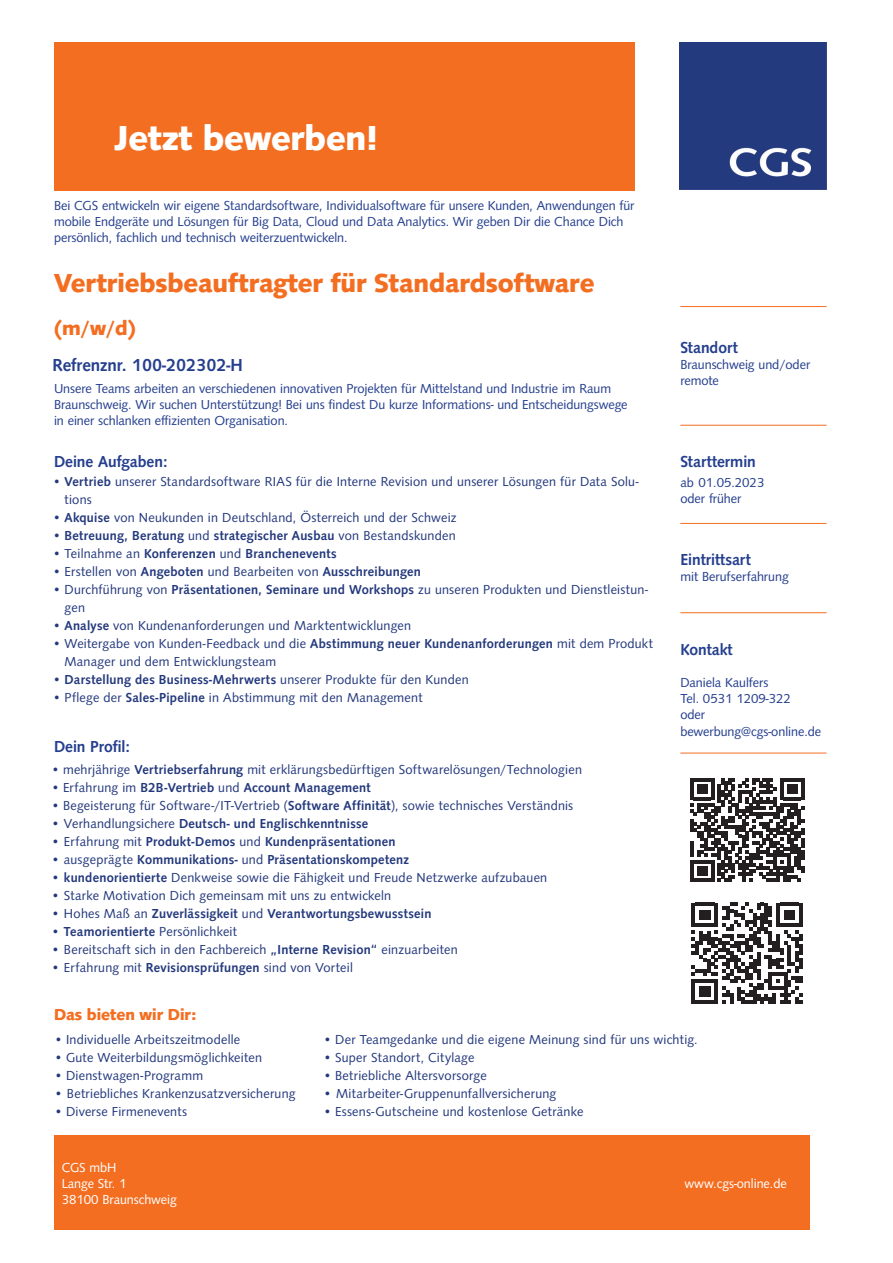
<style>
.page{position:relative;width:893px;height:1263px;background:#fff}
.page>*{position:absolute;margin:0;border:0;box-sizing:border-box;transform-origin:0 0}
.t1{font:700 36px "Syntax D";color:#fff}
.t2{font:700 27px "Syntax D";color:#f36e21}
.t3{font:700 21px "Syntax D";color:#f36e21}
.t4{font:500 18px "Syntax D";color:#253f8e}
.t5{font:500 16.5px "Syntax D";color:#253f8e}
.t6{font:700 16.5px "Syntax D";color:#f36e21}
.t7{font:13.5px/18px "Syntax D";letter-spacing:.02em;color:#24397d}
.t8{font:13.5px/16.2px "Syntax D";color:#253f8e}
.t9{font:500 13.5px "Syntax D";letter-spacing:.02em;color:#24397d}
.t10{font:13.5px "Syntax D";color:#fff}
.s1{font-weight:500}
.s2{font-weight:400}
</style>
<div class="page">
<div style="left:54px;top:43px;width:580px;height:148px;background:#f36e21"></div>
<div style="left:679px;top:43px;width:147px;height:146px;background:#233b7e"></div>
<svg style="left:690px;top:778px;width:114px;height:104px"></svg>
<div style="left:54px;top:1135px;width:755px;height:95px;background:#f36e21"></div>
<hr style="left:680px;top:425px;width:146px;height:1px;background:#f36e21">
<hr style="left:680px;top:523px;width:146px;height:1px;background:#f36e21">
<hr style="left:680px;top:612px;width:146px;height:1px;background:#f36e21">
<hr style="left:680px;top:306px;width:146px;height:1px;background:#f36e21">
<hr style="left:680px;top:753px;width:146px;height:1px;background:#f36e21">
<svg style="left:691px;top:903px;width:112px;height:101px"></svg>
<p class="t1" style="left:115px;top:118px;width:265px">Jetzt bewerben!</p>
<p class="t8" style="left:54px;top:198px;width:582px">Bei CGS entwickeln wir eigene Standardsoftware, Individualsoftware für unsere Kunden, Anwendungen für</p>
<p class="t8" style="left:54px;top:214px;width:571px">mobile Endgeräte und Lösungen für Big Data, Cloud und Data Analytics. Wir geben Dir die Chance Dich</p>
<p class="t8" style="left:54px;top:230px;width:295px">persönlich, fachlich und technisch weiterzuentwickeln.</p>
<p class="t2" style="left:54px;top:268px;width:542px">Vertriebsbeauftragter für Standardsoftware</p>
<p class="t3" style="left:54px;top:316px;width:83px">(m/w/d)</p>
<p class="t4" style="left:53px;top:354px;width:192px">Refrenznr. 100-202302-H</p>
<p class="t8" style="left:54px;top:380px;width:559px">Unsere Teams arbeiten an verschiedenen innovativen Projekten für Mittelstand und Industrie im Raum</p>
<p class="t8" style="left:54px;top:397px;width:575px">Braunschweig. Wir suchen Unterstützung! Bei uns findest Du kurze Informations- und Entscheidungswege</p>
<p class="t8" style="left:54px;top:413px;width:236px">in einer schlanken effizienten Organisation.</p>
<p class="t5" style="left:54px;top:452px;width:115px">Deine Aufgaben:</p>
<p class="t7" style="left:65px;top:473px;width:576px;text-indent:-12px">• <span class="s1">Vertrieb</span> unserer Standardsoftware RIAS für die Interne Revision und unserer Lösungen für Data Solu&shy;tions</p>
<p class="t7" style="left:53px;top:509px;width:405px">• <span class="s1">Akquise</span> von Neukunden in Deutschland, Österreich und der Schweiz</p>
<p class="t9" style="left:53px;top:528px;width:405px"><span class="s2">•</span> Betreuung, Beratung <span class="s2">und</span> strategischer Ausbau <span class="s2">von Bestandskunden</span></p>
<p class="t9" style="left:53px;top:546px;width:286px"><span class="s2">• Teilnahme an</span> Konferenzen <span class="s2">und</span> Branchenevents</p>
<p class="t7" style="left:53px;top:563px;width:370px">• Erstellen von <span class="s1">Angeboten</span> und Bearbeiten von <span class="s1">Ausschreibungen</span></p>
<p class="t7" style="left:65px;top:581px;width:585px;text-indent:-12px">• Durchführung von <span class="s1">Präsentationen, Seminare und Workshops</span> zu unseren Produkten und Dienstleistun&shy;gen</p>
<p class="t7" style="left:53px;top:617px;width:360px">• <span class="s1">Analyse</span> von Kundenanforderungen und Marktentwicklungen</p>
<p class="t7" style="left:65px;top:635px;width:590px;text-indent:-12px">• Weitergabe von Kunden-Feedback und die <span class="s1">Abstimmung neuer Kundenanforderungen</span> mit dem Produkt<br>Manager und dem Entwicklungsteam</p>
<p class="t9" style="left:53px;top:672px;width:418px"><span class="s2">•</span> Darstellung des Business-Mehrwerts <span class="s2">unserer Produkte für den Kunden</span></p>
<p class="t7" style="left:53px;top:689px;width:372px">• Pflege der <span class="s1">Sales-Pipeline</span> in Abstimmung mit den Management</p>
<p class="t5" style="left:54px;top:737px;width:78px">Dein Profil:</p>
<p class="t7" style="left:51px;top:761px;width:532px">• mehrjährige <span class="s1">Vertriebserfahrung</span> mit erklärungsbedürftigen Softwarelösungen/Technologien</p>
<p class="t9" style="left:51px;top:780px;width:321px"><span class="s2">• Erfahrung im</span> B2B-Vertrieb <span class="s2">und</span> Account Management</p>
<p class="t7" style="left:51px;top:797px;width:524px">• Begeisterung für Software-/IT-Vertrieb (<span class="s1">Software Affinität</span>), sowie technisches Verständnis</p>
<p class="t9" style="left:51px;top:816px;width:319px"><span class="s2">• Verhandlungsichere</span> Deutsch- und Englischkenntnisse</p>
<p class="t9" style="left:51px;top:834px;width:346px"><span class="s2">• Erfahrung mit</span> Produkt-Demos <span class="s2">und</span> Kundenpräsentationen</p>
<p class="t9" style="left:51px;top:852px;width:360px"><span class="s2">• ausgeprägte</span> Kommunikations- <span class="s2">und</span> Präsentationskompetenz</p>
<p class="t7" style="left:51px;top:869px;width:498px">• <span class="s1">kundenorientierte</span> Denkweise sowie die Fähigkeit und Freude Netzwerke aufzubauen</p>
<p class="t7" style="left:51px;top:887px;width:342px">• Starke Motivation Dich gemeinsam mit uns zu entwickeln</p>
<p class="t9" style="left:51px;top:906px;width:382px"><span class="s2">• Hohes Maß an</span> Zuverlässigkeit <span class="s2">und</span> Verantwortungsbewusstsein</p>
<p class="t7" style="left:51px;top:923px;width:188px">• <span class="s1">Teamorientierte</span> Persönlichkeit</p>
<p class="t7" style="left:51px;top:941px;width:408px">• Bereitschaft sich in den Fachbereich <span class="s1">„Interne Revision“</span> einzuarbeiten</p>
<p class="t7" style="left:51px;top:959px;width:303px">• Erfahrung mit <span class="s1">Revisionsprüfungen</span> sind von Vorteil</p>
<p class="t5" style="left:680px;top:337px;width:59px">Standort</p>
<p class="t8" style="left:680px;top:356px;width:131px">Braunschweig und/oder remote</p>
<p class="t5" style="left:680px;top:452px;width:77px">Starttermin</p>
<p class="t8" style="left:680px;top:475px;width:86px">ab 01.05.2023</p>
<p class="t8" style="left:680px;top:491px;width:63px">oder früher</p>
<p class="t5" style="left:680px;top:550px;width:72px">Eintrittsart</p>
<p class="t8" style="left:680px;top:569px;width:110px">mit Berufserfahrung</p>
<p class="t5" style="left:680px;top:639px;width:54px">Kontakt</p>
<p class="t8" style="left:680px;top:674px;width:112px">Daniela Kaulfers<br>Tel. 0531 1209-322</p>
<p class="t8" style="left:680px;top:707px;width:26px">oder</p>
<p class="t8" style="left:680px;top:723px;width:142px">bewerbung@cgs-online.de</p>
<p class="t6" style="left:54px;top:1005px;width:144px">Das bieten wir Dir:</p>
<p class="t7" style="left:54px;top:1031px;width:188px">• Individuelle Arbeitszeitmodelle</p>
<p class="t7" style="left:54px;top:1049px;width:210px">• Gute Weiterbildungsmöglichkeiten</p>
<p class="t7" style="left:54px;top:1067px;width:151px">• Dienstwagen-Programm</p>
<p class="t7" style="left:54px;top:1085px;width:243px">• Betriebliches Krankenzusatzversicherung</p>
<p class="t7" style="left:54px;top:1103px;width:135px">• Diverse Firmenevents</p>
<p class="t7" style="left:323px;top:1031px;width:376px">• Der Teamgedanke und die eigene Meinung sind für uns wichtig.</p>
<p class="t7" style="left:323px;top:1049px;width:153px">• Super Standort, Citylage</p>
<p class="t7" style="left:323px;top:1067px;width:165px">• Betriebliche Altersvorsorge</p>
<p class="t7" style="left:323px;top:1085px;width:235px">• Mitarbeiter-Gruppenunfallversicherung</p>
<p class="t7" style="left:323px;top:1103px;width:262px">• Essens-Gutscheine und kostenlose Getränke</p>
<p class="t10" style="left:62px;top:1159px;width:56px">CGS mbH</p>
<p class="t10" style="left:62px;top:1176px;width:66px">Lange Str. 1</p>
<p class="t10" style="left:684px;top:1176px;width:104px">www.cgs-online.de</p>
<p class="t10" style="left:62px;top:1192px;width:117px">38100 Braunschweig</p>
</div>
